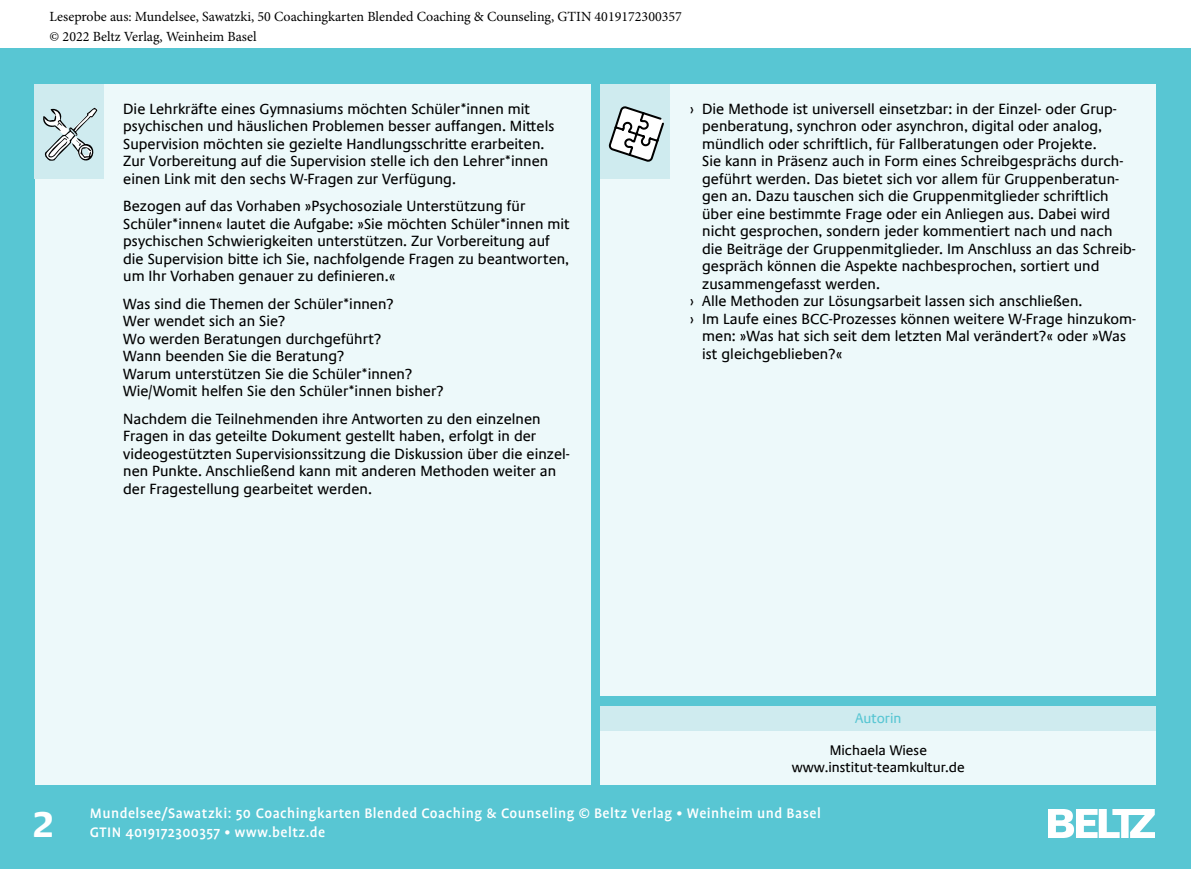
<style>
.page{position:relative;width:1191px;height:869px;background:#fff}
.page>*{position:absolute;margin:0;border:0;box-sizing:border-box;transform-origin:0 0}
.t1{font:700 36.75px "Praxis Com";color:#fff}
.t2{font:15.75px "Profile OT Medi Q angepasst";letter-spacing:.03em;color:#fff}
.t3{font:14.88px/17.5px "Praxis Com";color:#000}
.t4{font:14px/19.2px "Minion Pro";color:#000}
.t5{font:14px/16.6px "Praxis Com";color:#000;text-align:center}
.t6{font:14px "Praxis Com";color:#58c6d3}
</style>
<div class="page">
<div style="left:0;top:49px;width:1191px;height:819px;background:#58c6d3"></div>
<div style="left:35px;top:85px;width:555px;height:699px;background:#edf9fa"></div>
<img style="left:1049px;top:809px;width:105px;height:28px">
<div style="left:35px;top:85px;width:69px;height:94px;background:#cfebef"></div>
<div style="left:600px;top:85px;width:556px;height:610px;background:#edf9fa"></div>
<div style="left:600px;top:85px;width:70px;height:94px;background:#cfebef"></div>
<svg style="left:43px;top:107px;width:54px;height:54px"></svg>
<svg style="left:608px;top:106px;width:56px;height:56px"></svg>
<div style="left:600px;top:705px;width:556px;height:79px;background:#edf9fa"></div>
<div style="left:600px;top:705px;width:556px;height:25px;background:#cfebef"></div>
<p class="t4" style="left:50px;top:7px;width:634px">Leseprobe aus: Mundelsee, Sawatzki, 50 Coachingkarten Blended Coaching &amp; Counseling, GTIN 4019172300357 © 2022 Beltz Verlag, Weinheim Basel</p>
<p class="t3" style="left:123px;top:100px;width:433px">Die Lehrkräfte eines Gymnasiums möchten Schüler*innen mit psychischen und häuslichen Problemen besser auffangen. Mittels Supervision möchten sie gezielte Handlungsschritte erarbeiten.<br>Zur Vorbereitung auf die Supervision stelle ich den Lehrer*innen einen Link mit den sechs W-Fragen zur Verfügung.</p>
<p class="t3" style="left:123px;top:197px;width:448px">Bezogen auf das Vorhaben »Psychosoziale Unterstützung für Schüler*innen« lautet die Aufgabe: »Sie möchten Schüler*innen mit psychischen Schwierigkeiten unterstützen. Zur Vorbereitung auf die Supervision bitte ich Sie, nachfolgende Fragen zu beantworten, um Ihr Vorhaben genauer zu definieren.«</p>
<p class="t3" style="left:123px;top:295px;width:322px">Was sind die Themen der Schüler*innen?<br>Wer wendet sich an Sie?<br>Wo werden Beratungen durchgeführt?<br>Wann beenden Sie die Beratung?<br>Warum unterstützen Sie die Schüler*innen?<br>Wie/Womit helfen Sie den Schüler*innen bisher?</p>
<p class="t3" style="left:123px;top:410px;width:448px">Nachdem die Teilnehmenden ihre Antworten zu den einzelnen Fragen in das geteilte Dokument gestellt haben, erfolgt in der videogestützten Supervisionssitzung die Diskussion über die einzel&shy;nen Punkte. Anschließend kann mit anderen Methoden weiter an der Fragestellung gearbeitet werden.</p>
<p class="t3" style="left:690px;top:100px;width:428px">› Die Methode ist universell einsetzbar: in der Einzel- oder Grup-</p>
<p class="t3" style="left:702px;top:117px;width:401px">penberatung, synchron oder asynchron, digital oder analog,</p>
<p class="t3" style="left:702px;top:135px;width:396px">mündlich oder schriftlich, für Fallberatungen oder Projekte.</p>
<p class="t3" style="left:702px;top:152px;width:423px">Sie kann in Präsenz auch in Form eines Schreibgesprächs durch-</p>
<p class="t3" style="left:702px;top:170px;width:418px">geführt werden. Das bietet sich vor allem für Gruppenberatun-</p>
<p class="t3" style="left:702px;top:187px;width:408px">gen an. Dazu tauschen sich die Gruppenmitglieder schriftlich</p>
<p class="t3" style="left:702px;top:205px;width:409px">über eine bestimmte Frage oder ein Anliegen aus. Dabei wird</p>
<p class="t3" style="left:702px;top:222px;width:412px">nicht gesprochen, sondern jeder kommentiert nach und nach</p>
<p class="t3" style="left:702px;top:240px;width:435px">die Beiträge der Gruppenmitglieder. Im Anschluss an das Schreib-</p>
<p class="t3" style="left:702px;top:257px;width:399px">gespräch können die Aspekte nachbesprochen, sortiert und</p>
<p class="t3" style="left:702px;top:275px;width:179px">zusammengefasst werden.</p>
<p class="t3" style="left:690px;top:292px;width:394px">› Alle Methoden zur Lösungsarbeit lassen sich anschließen.</p>
<p class="t3" style="left:690px;top:310px;width:448px">› Im Laufe eines BCC-Prozesses können weitere W-Frage hinzukom-</p>
<p class="t3" style="left:702px;top:327px;width:425px">men: »Was hat sich seit dem letzten Mal verändert?« oder »Was</p>
<p class="t3" style="left:702px;top:345px;width:142px">ist gleichgeblieben?«</p>
<p class="t6" style="left:855px;top:710px;width:48px">Autorin</p>
<p class="t5" style="left:792px;top:741px;width:174px">Michaela Wiese www.institut-teamkultur.de</p>
<h1 class="t1" style="left:32px;top:802px;width:24px">2</h1>
<p class="t2" style="left:90px;top:805px;width:732px">Mundelsee/Sawatzki: 50 Coachingkarten Blended Coaching &amp; Counseling © Beltz Verlag • Weinheim und Basel</p>
<p class="t2" style="left:90px;top:823px;width:237px">GTIN 4019172300357 • www.beltz.de</p>
</div>
